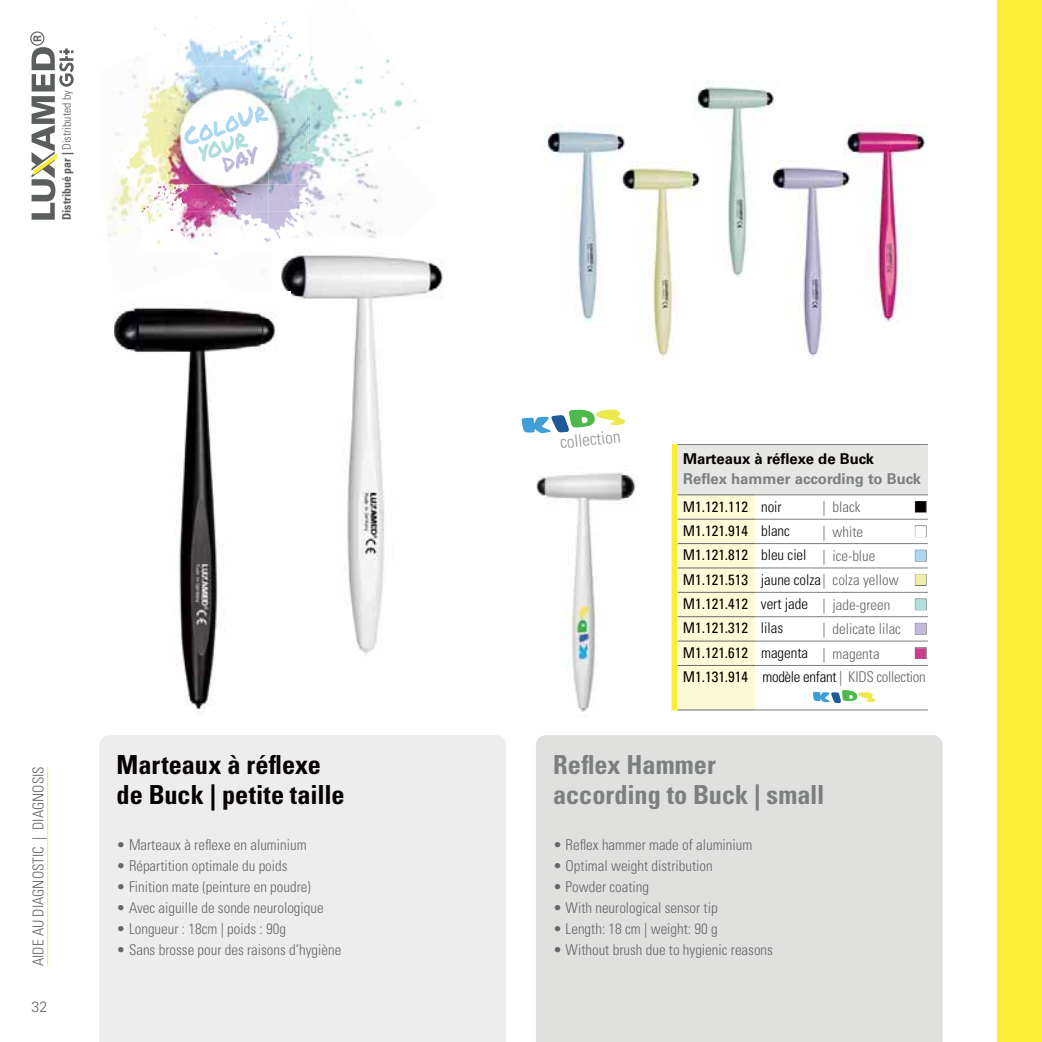
<style>
.page{position:relative;width:1042px;height:1042px;background:#fff}
.page>*{position:absolute;margin:0;border:0;box-sizing:border-box;transform-origin:0 0}
.t1{font:700 condensed 26.25px/29.8px "Univers LT Std";color:#040000}
.t2{font:700 condensed 26.25px/29.8px "Univers LT Std";color:#7b7f80}
.t3{font:300 condensed 17.32px "Univers LT Std";color:#929495}
.t4{font:300 condensed 14.88px/23.6px "Univers LT Std";color:#646867}
.t5{font:condensed 14.88px/24px "Univers LT Std";color:#040000}
.t6{font:300 condensed 14.88px/24px "Univers LT Std";letter-spacing:-.02em;color:#646867}
.t7{font:700 14.88px/28px "Univers LT Std";color:#7b7f80}
.t8{font:700 14.88px "Univers LT Std";color:#040000}
.t9{font:300 14.88px "Univers LT Std";color:#646867;scale:.96 1}
.t10{font:700 condensed 11.72px "Univers LT Std";color:#5b5e5e}
.s1{font-weight:300}
.s2{font-weight:400;font-stretch:condensed;color:#040000}
.s3{font-weight:300;font-stretch:condensed;color:#040000}
.s4{font-weight:400;color:#040000}
.s5{color:#040000}
.s6{font-weight:300;color:#646867}
</style>
<div class="page">
<div style="left:997px;top:0;width:45px;height:1042px;background:#faed36"></div>
<hr style="left:47px;top:766px;width:1px;height:200px;background:#faed36">
<svg style="left:30px;top:31px;width:43px;height:189px"></svg>
<img style="left:310px;top:55px;width:111px;height:95px">
<img style="left:106px;top:74px;width:51px;height:197px">
<img style="left:306px;top:216px;width:72px;height:22px">
<img style="left:300px;top:73px;width:88px;height:143px">
<img style="left:214px;top:216px;width:91px;height:39px">
<img style="left:268px;top:211px;width:32px;height:28px">
<img style="left:111px;top:134px;width:30px;height:59px">
<img style="left:141px;top:126px;width:127px;height:125px">
<img style="left:236px;top:211px;width:32px;height:34px">
<img style="left:272px;top:21px;width:15px;height:12px">
<img style="left:149px;top:26px;width:67px;height:85px">
<img style="left:149px;top:111px;width:7px;height:8px">
<img style="left:244px;top:34px;width:66px;height:150px">
<img style="left:209px;top:37px;width:35px;height:30px">
<img style="left:226px;top:54px;width:22px;height:13px">
<img style="left:149px;top:119px;width:7px;height:65px">
<img style="left:298px;top:184px;width:10px;height:27px">
<img style="left:236px;top:184px;width:62px;height:27px">
<img style="left:156px;top:184px;width:80px;height:27px">
<img style="left:156px;top:67px;width:8px;height:44px">
<img style="left:289px;top:67px;width:19px;height:117px">
<img style="left:165px;top:67px;width:124px;height:117px">
<img style="left:156px;top:111px;width:8px;height:73px">
<img style="left:164px;top:111px;width:104px;height:73px">
<svg style="left:184px;top:106px;width:84px;height:66px"></svg>
<div style="left:99px;top:735px;width:407px;height:307px;background:#eeeded"></div>
<div style="left:536px;top:735px;width:407px;height:307px;background:#e0e0df"></div>
<img style="left:272px;top:238px;width:172px;height:417px">
<img style="left:114px;top:292px;width:176px;height:420px">
<div style="left:671px;top:444px;width:6px;height:51px;background:#faed36"></div>
<div style="left:677px;top:444px;width:251px;height:51px;background:#e6e6e5"></div>
<hr style="left:677px;top:444px;width:251px;height:1px;background:#7c8080">
<img style="left:543px;top:125px;width:82px;height:197px">
<img style="left:843px;top:125px;width:82px;height:197px">
<img style="left:693px;top:80px;width:87px;height:198px">
<img style="left:618px;top:161px;width:87px;height:197px">
<img style="left:768px;top:161px;width:87px;height:197px">
<img style="left:536px;top:472px;width:101px;height:240px">
<svg style="left:521px;top:409px;width:104px;height:24px"></svg>
<svg style="left:671px;top:494px;width:257px;height:216px"></svg>
<p class="t10" style="left:61px;top:220px;width:131px;rotate:-90deg">Distribué par | <span class="s1">Distributed by</span></p>
<p class="t4" style="left:27px;top:966px;width:202px;rotate:-90deg">AIDE AU DIAGNOSTIC | DIAGNOSIS</p>
<p class="t9" style="left:32px;top:998px;width:18px">32</p>
<h1 class="t1" style="left:117px;top:751px;width:229px">Marteaux à réflexe de Buck | petite taille</h1>
<p class="t4" style="left:117px;top:834px;width:191px">• Marteaux à reflexe en aluminium</p>
<p class="t4" style="left:117px;top:855px;width:172px">• Répartition optimale du poids</p>
<p class="t4" style="left:117px;top:876px;width:196px">• Finition mate (peinture en poudre)</p>
<p class="t4" style="left:117px;top:897px;width:209px">• Avec aiguille de sonde neurologique</p>
<p class="t4" style="left:117px;top:917px;width:171px">• Longueur : 18cm | poids : 90g</p>
<p class="t4" style="left:117px;top:938px;width:226px">• Sans brosse pour des raisons d’hygiène</p>
<p class="t3" style="left:559px;top:434px;width:62px;rotate:-6deg">collection</p>
<p class="t8" style="left:683px;top:452px;width:192px">Marteaux à réflexe de Buck</p>
<p class="t7" style="left:683px;top:465px;width:240px">Reflex hammer according to Buck<br><span class="s2">M1.121.112</span> <span class="s3">noir</span></p>
<p class="t4" style="left:822px;top:496px;width:39px">| black</p>
<p class="t5" style="left:683px;top:519px;width:109px">M1.121.914 <span class="s1">blanc</span></p>
<p class="t4" style="left:683px;top:520px;width:194px;text-indent:140px">| white<br><span class="s4">M1.121.812</span> <span class="s5">bleu ciel</span> | ice-blue</p>
<p class="t5" style="left:683px;top:569px;width:217px">M1.121.513 <span class="s1">jaune colza</span><span class="s6">| colza yellow<br></span>M1.121.412 <span class="s1">vert jade</span> <span class="s6">| jade-green<br></span>M1.121.312 <span class="s1">lilas</span></p>
<p class="t6" style="left:683px;top:618px;width:244px;text-indent:140px">| delicate lilac<br><span class="s4">M1.121.612</span> <span class="s5">magenta</span> | magenta<br><span class="s4">M1.131.914</span> <span class="s5">modèle enfant</span> | KIDS collection</p>
<h1 class="t2" style="left:553px;top:751px;width:273px">Reflex Hammer according to Buck | small</h1>
<p class="t4" style="left:553px;top:834px;width:201px">• Reflex hammer made of aluminium</p>
<p class="t4" style="left:553px;top:855px;width:161px">• Optimal weight distribution</p>
<p class="t4" style="left:553px;top:876px;width:97px">• Powder coating</p>
<p class="t4" style="left:553px;top:897px;width:166px">• With neurological sensor tip</p>
<p class="t4" style="left:553px;top:917px;width:166px">• Length: 18 cm | weight: 90 g</p>
<p class="t4" style="left:553px;top:938px;width:221px">• Without brush due to hygienic reasons</p>
</div>
